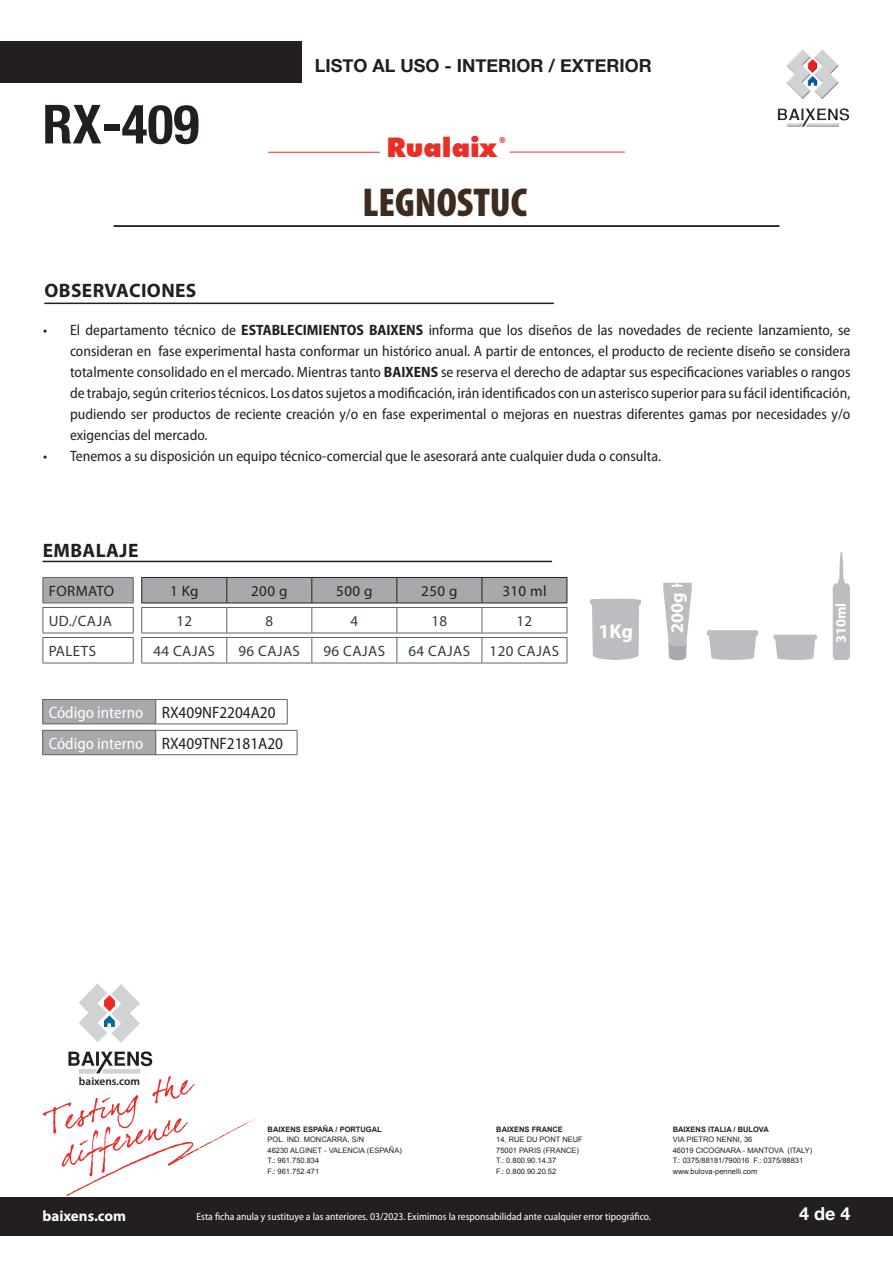
<style>
.page{position:relative;width:893px;height:1263px;background:#fff}
.page>*{position:absolute;margin:0;border:0;box-sizing:border-box;transform-origin:0 0}
.t1{font:700 condensed 54px "Helvetica Neue LT Com";color:#231f20}
.t2{font:900 condensed 40.5px "Myriad Pro";color:#3e2b1e}
.t3{font:900 27px "Futura BT";color:#ea2f29}
.t4{font:700 19.95px "Myriad Pro";color:#fff}
.t5{font:700 19.5px "Myriad Pro";letter-spacing:.02em;color:#231f20}
.t6{font:700 18px "Helvetica Neue";color:#231f20}
.t7{font:700 18px "Helvetica Neue";color:#fff}
.t8{font:700 18px "Myriad Pro";color:#fff}
.t9{font:semi-condensed 16.5px "Myriad Pro";color:#231f20}
.t10{font:semi-condensed 15px/21px "Myriad Pro";color:#231f20;text-align:justify}
.t11{font:15px "Myriad Pro";letter-spacing:.025em;color:#2f3b41}
.t12{font:15px "Myriad Pro";letter-spacing:.025em;color:#231f20}
.t13{font:700 15px "Myriad Pro";color:#fff}
.t14{font:700 14.55px "Myriad Pro";color:#fff}
.t15{font:600 11.25px "Myriad Pro";color:#231f20}
.t16{font:semi-condensed 10.5px "Myriad Pro";color:#fff}
.t17{font:900 8.1px "Futura BT";color:#ea2f29}
.t18{font:7.5px/10.5px "Arial";color:#231f20}
.t19{font:700 7.5px "Arial";color:#231f20}
.s1{font-weight:700}
.s2{color:#fff}
</style>
<div class="page">
<div style="left:0;top:42px;width:301px;height:41px;background:#231f20"></div>
<hr style="left:510px;top:152px;width:115px;height:1px;background:#ea2f29">
<hr style="left:268px;top:152px;width:112px;height:1px;background:#ea2f29">
<img style="left:777px;top:49px;width:72px;height:78px">
<hr style="left:114px;top:225px;width:665px;height:2px;background:#231f20">
<hr style="left:44px;top:303px;width:510px;height:1px;background:#231f20">
<div style="left:0;top:1196px;width:893px;height:39px;background:#231f20"></div>
<hr style="left:43px;top:663px;width:91px;height:1px;background:#636366">
<hr style="left:141px;top:663px;width:86px;height:1px;background:#636366">
<hr style="left:227px;top:663px;width:85px;height:1px;background:#636366">
<hr style="left:312px;top:663px;width:85px;height:1px;background:#636366">
<hr style="left:397px;top:663px;width:85px;height:1px;background:#636366">
<hr style="left:482px;top:663px;width:85px;height:1px;background:#636366">
<svg style="left:43px;top:577px;width:525px;height:86px"></svg>
<hr style="left:141px;top:603px;width:86px;height:1px;background:#231f20">
<hr style="left:227px;top:603px;width:85px;height:1px;background:#231f20">
<hr style="left:312px;top:603px;width:85px;height:1px;background:#231f20">
<hr style="left:397px;top:603px;width:85px;height:1px;background:#231f20">
<hr style="left:482px;top:603px;width:85px;height:1px;background:#231f20">
<hr style="left:43px;top:561px;width:509px;height:1px;background:#231f20">
<svg style="left:79px;top:983px;width:61px;height:60px"></svg>
<svg style="left:43px;top:1051px;width:213px;height:145px"></svg>
<svg style="left:773px;top:635px;width:44px;height:25px"></svg>
<svg style="left:833px;top:552px;width:17px;height:108px"></svg>
<svg style="left:707px;top:630px;width:51px;height:30px;background:#c4c5c7"></svg>
<svg style="left:663px;top:583px;width:29px;height:78px"></svg>
<div style="left:43px;top:730px;width:113px;height:25px;background:#a8a9ad"></div>
<hr style="left:43px;top:730px;width:113px;height:1px;background:#636366">
<svg style="left:42px;top:730px;width:1px;height:24px"></svg>
<hr style="left:156px;top:730px;width:141px;height:1px;background:#636366">
<svg style="left:155px;top:730px;width:1px;height:24px"></svg>
<svg style="left:297px;top:730px;width:1px;height:24px"></svg>
<hr style="left:43px;top:754px;width:113px;height:1px;background:#636366">
<hr style="left:156px;top:754px;width:141px;height:1px;background:#636366">
<div style="left:43px;top:699px;width:113px;height:25px;background:#a8a9ad"></div>
<hr style="left:43px;top:699px;width:113px;height:1px;background:#636366">
<svg style="left:42px;top:700px;width:1px;height:24px"></svg>
<hr style="left:156px;top:699px;width:131px;height:1px;background:#636366">
<svg style="left:155px;top:700px;width:1px;height:24px"></svg>
<svg style="left:287px;top:700px;width:1px;height:24px"></svg>
<hr style="left:43px;top:724px;width:113px;height:1px;background:#636366">
<hr style="left:156px;top:724px;width:131px;height:1px;background:#636366">
<svg style="left:590px;top:599px;width:51px;height:61px;background:#c2c3c6"></svg>
<h1 class="t1" style="left:43px;top:92px;width:158px">RX-409</h1>
<h3 class="t5" style="left:44px;top:278px;width:154px">OBSERVACIONES</h3>
<p class="t6" style="left:315px;top:52px;width:338px">LISTO AL USO - INTERIOR / EXTERIOR</p>
<h3 class="t3" style="left:386px;top:131px;width:112px">Rualaix</h3>
<p class="t17" style="left:499px;top:136px;width:8px">®</p>
<h2 class="t2" style="left:362px;top:180px;width:166px">LEGNOSTUC</h2>
<p class="t10" style="left:70px;top:320px;width:782px;text-indent:-27px">• El departamento técnico de <span class="s1">ESTABLECIMIENTOS BAIXENS</span> informa que los diseños de las novedades de reciente lanzamiento, se consideran en fase experimental hasta conformar un histórico anual. A partir de entonces, el producto de reciente diseño se considera totalmente consolidado en el mercado. Mientras tanto <span class="s1">BAIXENS</span> se reserva el derecho de adaptar sus especificaciones variables o rangos de trabajo, según criterios técnicos. Los datos sujetos a modificación, irán identificados con un asterisco superior para su fácil identificación, pudiendo ser productos de reciente creación y/o en fase experimental o mejoras en nuestras diferentes gamas por necesidades y/o exigencias del mercado.</p>
<p class="t10" style="left:43px;top:446px;width:620px">• Tenemos a su disposición un equipo técnico-comercial que le asesorará ante cualquier duda o consulta.</p>
<h3 class="t5" style="left:43px;top:537px;width:97px">EMBALAJE</h3>
<p class="t12" style="left:49px;top:581px;width:67px">FORMATO</p>
<p class="t12" style="left:170px;top:581px;width:30px">1 Kg</p>
<p class="t12" style="left:251px;top:581px;width:38px">200 g</p>
<p class="t12" style="left:336px;top:581px;width:38px">500 g</p>
<p class="t12" style="left:421px;top:581px;width:38px">250 g</p>
<p class="t12" style="left:502px;top:581px;width:46px">310 ml</p>
<p class="t11" style="left:49px;top:612px;width:65px">UD./CAJA</p>
<p class="t11" style="left:176px;top:612px;width:17px">12</p>
<p class="t11" style="left:265px;top:612px;width:9px">8</p>
<p class="t11" style="left:350px;top:612px;width:9px">4</p>
<p class="t11" style="left:431px;top:612px;width:17px">18</p>
<p class="t11" style="left:516px;top:612px;width:17px">12</p>
<p class="t11" style="left:49px;top:642px;width:49px">PALETS</p>
<p class="t11" style="left:153px;top:642px;width:63px">44 CAJAS</p>
<p class="t11" style="left:238px;top:642px;width:63px">96 CAJAS</p>
<p class="t11" style="left:324px;top:642px;width:63px">96 CAJAS</p>
<p class="t11" style="left:409px;top:642px;width:63px">64 CAJAS</p>
<p class="t11" style="left:490px;top:642px;width:71px">120 CAJAS</p>
<p class="t9" style="left:49px;top:703px;width:228px"><span class="s2">Código interno</span> RX409NF2204A20</p>
<p class="t9" style="left:49px;top:734px;width:236px"><span class="s2">Código interno</span> RX409TNF2181A20</p>
<h3 class="t4" style="left:598px;top:619px;width:36px">1Kg</h3>
<p class="t8" style="left:665px;top:633px;width:42px;rotate:-90deg">200g</p>
<p class="t14" style="left:832px;top:643px;width:42px;rotate:-90deg">310ml</p>
<p class="t15" style="left:79px;top:1074px;width:63px">baixens.com</p>
<p class="t19" style="left:268px;top:1124px;width:116px">BAIXENS ESPAÑA / PORTUGAL</p>
<p class="t18" style="left:268px;top:1134px;width:136px">POL. IND. MONCARRA, S/N<br>46230 ALGINET - VALENCIA (ESPAÑA)<br>T.: 961.750.834<br>F.: 961.752.471</p>
<p class="t19" style="left:496px;top:1124px;width:68px">BAIXENS FRANCE</p>
<p class="t18" style="left:496px;top:1134px;width:88px">14, RUE DU PONT NEUF<br>75001 PARIS (FRANCE)<br>T.: 0.800.90.14.37<br>F.: 0.800.90.20.52</p>
<p class="t19" style="left:673px;top:1124px;width:98px">BAIXENS ITALIA / BULOVA</p>
<p class="t18" style="left:673px;top:1134px;width:141px">VIA PIETRO NENNI, 36<br>46019 CICOGNARA - MANTOVA (ITALY)<br>T.: 0375/88181/790016 F.: 0375/88831 www.bulova-pennelli.com</p>
<p class="t13" style="left:43px;top:1206px;width:85px">baixens.com</p>
<p class="t16" style="left:196px;top:1211px;width:456px">Esta ficha anula y sustituye a las anteriores. 03/2023. Eximimos la responsabilidad ante cualquier error tipográfico.</p>
<p class="t7" style="left:799px;top:1200px;width:53px">4 de 4</p>
</div>
